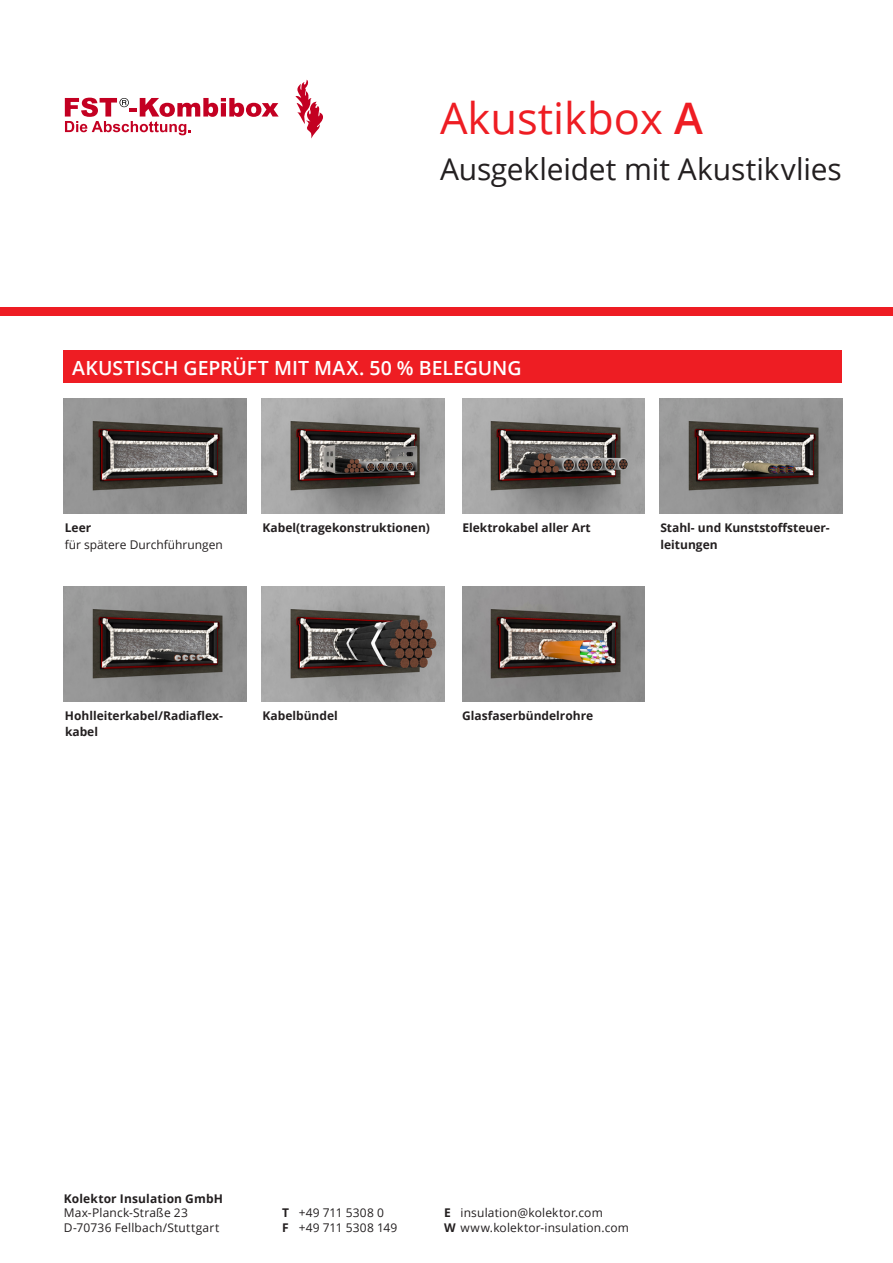
<style>
.page{position:relative;width:893px;height:1263px;background:#fff}
.page>*{position:absolute;margin:0;border:0;box-sizing:border-box;transform-origin:0 0}
.Überschrift_Produkts{font:43.5px "Open Sans";color:#ee1d23}
.Produktdetail{font:30px "Open Sans";letter-spacing:-.005em;color:#231f20}
.t1{font:600 19.5px "Open Sans";letter-spacing:-.005em;color:#fff}
.copy_8_pt{font:700 12px/16.5px "Open Sans";color:#231f20}
.copy{font:12px/14.4px "Open Sans";letter-spacing:.015em;color:#231f20}
.copy_8_pt-2{font:12px "Open Sans";color:#231f20}
.copy-2{font:700 12px "Open Sans";letter-spacing:.015em;color:#231f20}
.s1{font-weight:600}
.s2{font-weight:700}
</style>
<div class="page">
<div style="left:0;top:307px;width:893px;height:9px;background:#ee1d23"></div>
<svg style="left:295px;top:80px;width:28px;height:59px"></svg>
<svg style="left:65px;top:98px;width:214px;height:37px"></svg>
<div style="left:64px;top:351px;width:778px;height:30px;background:#ee1d23"></div>
<div style="left:64px;top:352px;width:778px;height:30px;background:#ee1d23"></div>
<img style="left:64px;top:398px;width:183px;height:115px">
<img style="left:64px;top:586px;width:183px;height:115px">
<img style="left:462px;top:586px;width:183px;height:115px">
<img style="left:660px;top:398px;width:183px;height:115px">
<img style="left:462px;top:398px;width:183px;height:115px">
<img style="left:262px;top:398px;width:182px;height:115px">
<img style="left:262px;top:586px;width:182px;height:115px">
<p class="Überschrift_Produkts" style="left:440px;top:88px;width:264px">Akustikbox <span class="s1">A</span></p>
<p class="Produktdetail" style="left:440px;top:149px;width:403px">Ausgekleidet mit Akustikvlies</p>
<p class="t1" style="left:72px;top:353px;width:297px">MÖGLICHE DURCHFÜHRUNGEN</p>
<p class="t1" style="left:72px;top:354px;width:451px">AKUSTISCH GEPRÜ T MIT MAX. 50 % BELEGUNG</p>
<p class="copy_8_pt" style="left:65px;top:519px;width:28px">Leer</p>
<p class="copy_8_pt-2" style="left:65px;top:536px;width:160px">für spätere Durchführungen</p>
<p class="copy_8_pt" style="left:263px;top:519px;width:169px">Kabel(tragekonstruktionen)</p>
<p class="copy_8_pt" style="left:462px;top:519px;width:130px">Elektrokabel aller Art</p>
<p class="copy_8_pt" style="left:660px;top:519px;width:171px">Stahl- und Kunststoffsteuer&shy;leitungen</p>
<p class="copy_8_pt" style="left:65px;top:707px;width:160px">Hohlleiterkabel/Radiaflex&shy;kabel</p>
<p class="copy_8_pt" style="left:263px;top:707px;width:77px">Kabelbündel</p>
<p class="copy_8_pt" style="left:462px;top:707px;width:132px">Glasfaserbündelrohre</p>
<p class="copy-2" style="left:64px;top:1190px;width:161px">Kolektor Insulation GmbH</p>
<p class="copy" style="left:64px;top:1205px;width:157px">Max-Planck-Straße 23<br>D-70736 Fellbach/Stuttgart</p>
<p class="copy" style="left:282px;top:1205px;width:103px"><span class="s2">T</span> +49 711 5308 0</p>
<p class="copy" style="left:282px;top:1220px;width:117px"><span class="s2">F</span> +49 711 5308 149</p>
<p class="copy" style="left:444px;top:1205px;width:160px"><span class="s2">E</span> insulation@kolektor.com</p>
<p class="copy" style="left:444px;top:1220px;width:187px"><span class="s2">W</span> www.kolektor-insulation.com</p>
</div>
